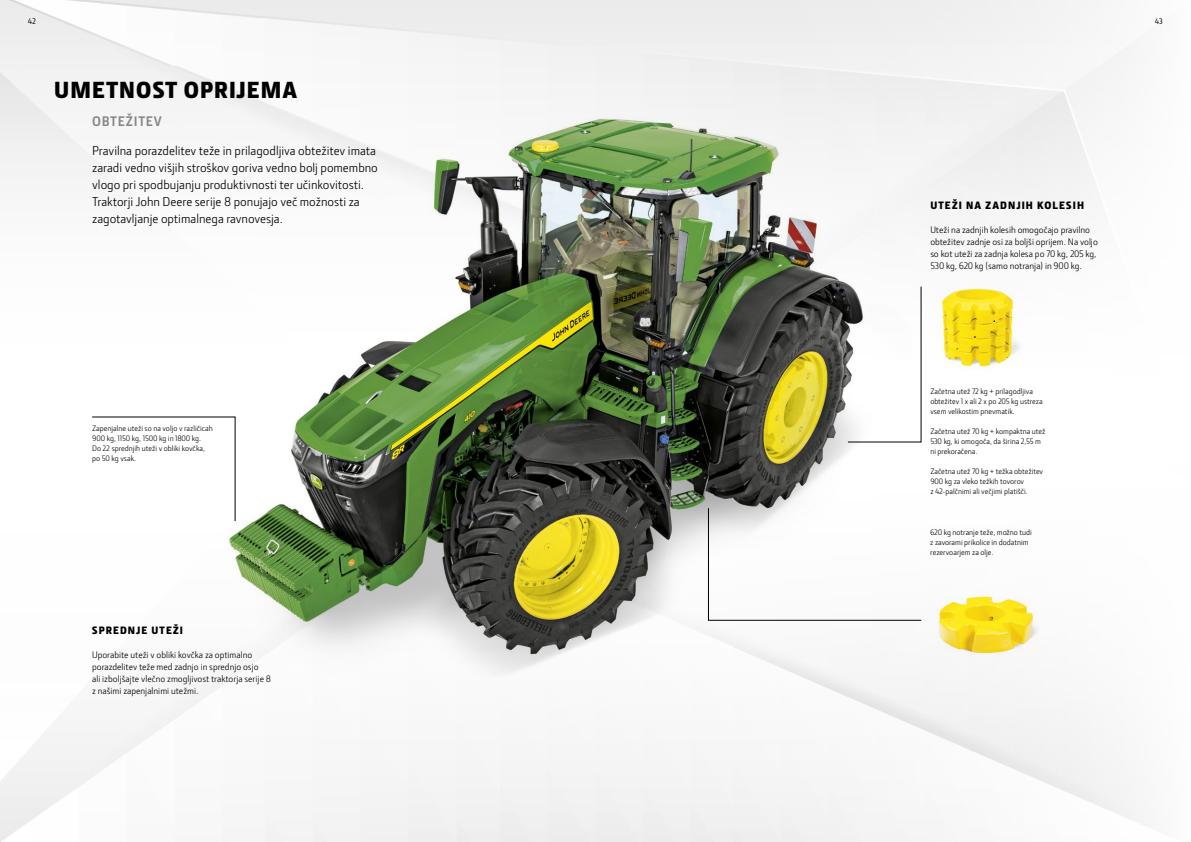
<style>
.page{position:relative;width:1191px;height:842px;background:#fff}
.page>*{position:absolute;margin:0;border:0;box-sizing:border-box;transform-origin:0 0}
.t1{font:900 24px "Section";letter-spacing:.05em;color:#000}
.t2{font:700 14px "JD Sans Pro";letter-spacing:.05em;color:#868685}
.t3{font:13px/17px "JD Sans Pro";color:#000}
.t4{font:900 11px "Section";letter-spacing:.105em;color:#000}
.t5{font:9.5px/12px "JD Sans Pro";color:#000}
.t6{font:8px/10px "JD Sans Pro";color:#000}
.t7{font:500 8px "JD Sans Pro";color:#000}
</style>
<div class="page">
<img style="left:678px;top:0;width:457px;height:395px">
<img style="left:0;top:0;width:260px;height:66px">
<img style="left:214px;top:77px;width:698px;height:634px">
<img style="left:229px;top:119px;width:371px;height:483px">
<svg style="left:92px;top:416px;width:144px;height:106px"></svg>
<svg style="left:708px;top:508px;width:213px;height:113px"></svg>
<svg style="left:847px;top:286px;width:74px;height:156px"></svg>
<img style="left:930px;top:287px;width:96px;height:83px">
<img style="left:942px;top:290px;width:70px;height:75px">
<img style="left:930px;top:582px;width:110px;height:81px">
<img style="left:939px;top:597px;width:93px;height:56px">
<p class="t7" style="left:28px;top:16px;width:10px">42</p>
<p class="t7" style="left:1155px;top:16px;width:9px">43</p>
<h1 class="t1" style="left:54px;top:75px;width:245px">UMETNOST OPRIJEMA</h1>
<h2 class="t2" style="left:92px;top:112px;width:71px">OBTEŽITEV</h2>
<p class="t3" style="left:92px;top:142px;width:287px">Pravilna porazdelitev teže in prilagodljiva obtežitev imata zaradi vedno višjih stroškov goriva vedno bolj pomembno vlogo pri spodbujanju produktivnosti ter učinkovitosti.<br>Traktorji John Deere serije 8 ponujajo več možnosti za zagotavljanje optimalnega ravnovesja.</p>
<p class="t6" style="left:92px;top:423px;width:122px">Zapenjalne uteži so na voljo v različicah<br>900 kg, 1150 kg, 1500 kg in 1800 kg.<br>Do 22 sprednjih uteži v obliki kovčka, po 50 kg vsak.</p>
<h3 class="t4" style="left:92px;top:623px;width:92px">SPREDNJE UTEŽI</h3>
<p class="t5" style="left:92px;top:648px;width:180px">Uporabite uteži v obliki kovčka za optimalno porazdelitev teže med zadnjo in sprednjo osjo<br>ali izboljšajte vlečno zmogljivost traktorja serije 8 z našimi zapenjalnimi utežmi.</p>
<h3 class="t4" style="left:930px;top:198px;width:155px">UTEŽI NA ZADNJIH KOLESIH</h3>
<p class="t5" style="left:930px;top:223px;width:169px">Uteži na zadnjih kolesih omogočajo pravilno obtežitev zadnje osi za boljši oprijem. Na voljo so kot uteži za zadnja kolesa po 70 kg, 205 kg, 530 kg, 620 kg (samo notranja) in 900 kg.</p>
<p class="t6" style="left:930px;top:386px;width:114px">Začetna utež 72 kg + prilagodljiva obtežitev 1 x ali 2 x po 205 kg ustreza vsem velikostim pnevmatik.</p>
<p class="t6" style="left:930px;top:426px;width:117px">Začetna utež 70 kg + kompaktna utež<br>530 kg, ki omogoča, da širina 2,55 m ni prekoračena.</p>
<p class="t6" style="left:930px;top:466px;width:114px">Začetna utež 70 kg + težka obtežitev<br>900 kg za vleko težkih tovorov<br>z 42-palčnimi ali večjimi platišči.</p>
<p class="t6" style="left:930px;top:527px;width:103px">620 kg notranje teže, možno tudi z zavorami prikolice in dodatnim rezervoarjem za olje.</p>
</div>
